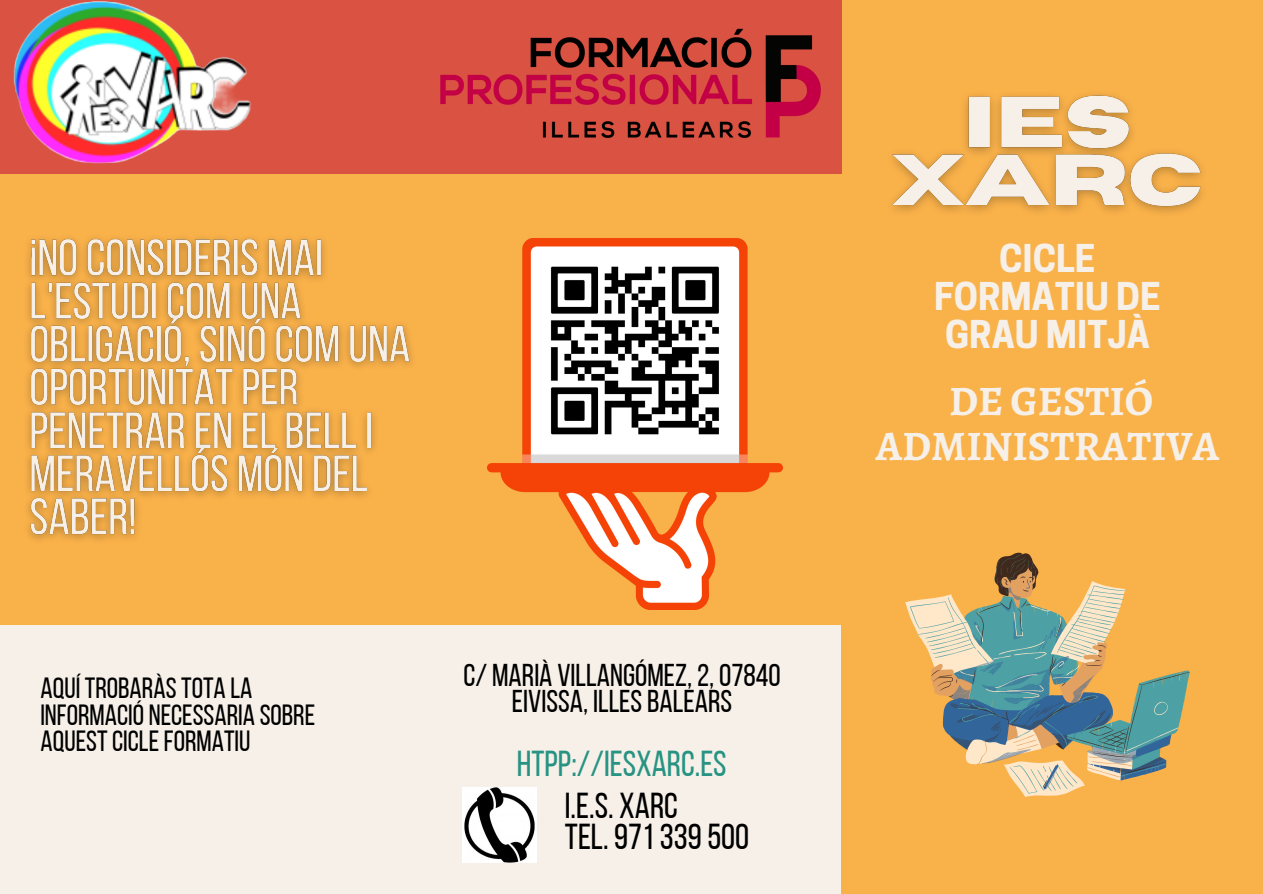
<style>
.page{position:relative;width:1263px;height:894px;background:#fff}
.page>*{position:absolute;margin:0;border:0;box-sizing:border-box;transform-origin:0 0}
.t1{font:700 42px/45px "Alegreya";color:#f6f0e8;text-align:center}
.t2{font:700 36px/38.2px "Cooper Hewitt";color:#f6f0e8;text-align:center}
.t3{font:36px/30.3px "Bebas Neue";color:#000}
.t4{font:36px "Bebas Neue";color:#279383}
.t5{font:31.5px/25.8px "Bebas Neue";color:#000;text-align:center}
.t6{font:29.1px/26.2px "Bebas Neue";color:#000}
</style>
<div class="page">
<div style="left:0;top:0;width:1263px;height:893px;background:#f9b14a"></div>
<svg style="left:905px;top:552px;width:285px;height:244px"></svg>
<img style="left:487px;top:238px;width:295px;height:371px">
<div style="left:0;top:625px;width:840px;height:268px;background:#f6f0e8"></div>
<div style="left:0;top:0;width:841px;height:174px;background:#d95242"></div>
<img style="left:440px;top:28px;width:381px;height:110px">
<img style="left:13px;top:1px;width:238px;height:163px">
<img style="left:462px;top:787px;width:74px;height:74px">
<img style="left:27px;top:238px;width:385px;height:302px">
<img style="left:892px;top:94px;width:310px;height:119px">
<p class="t6" style="left:40px;top:677px;width:276px">aQUÍ TROBARÀSTOTA LA<br>INFORMACIÓ NECESSARIA SOBRE<br>AQUESTCICLEFORMATIU</p>
<p class="t5" style="left:463px;top:665px;width:319px">C/ MARIÀ VILLANGÓMEZ, 2,07840<br>EIVISSA, ILLESBALEARS</p>
<p class="t4" style="left:517px;top:749px;width:211px">HTPP://IESXARC.ES</p>
<p class="t3" style="left:565px;top:794px;width:186px">i.E.S. XARC<br>TEL.971 339500</p>
<p class="t2" style="left:934px;top:244px;width:228px">CICLE<br>FORMATIU DE<br>GRAU MITJÀ</p>
<h1 class="t1" style="left:876px;top:378px;width:345px">DE GESTIÓ<br>ADMINISTRATIVA</h1>
</div>
